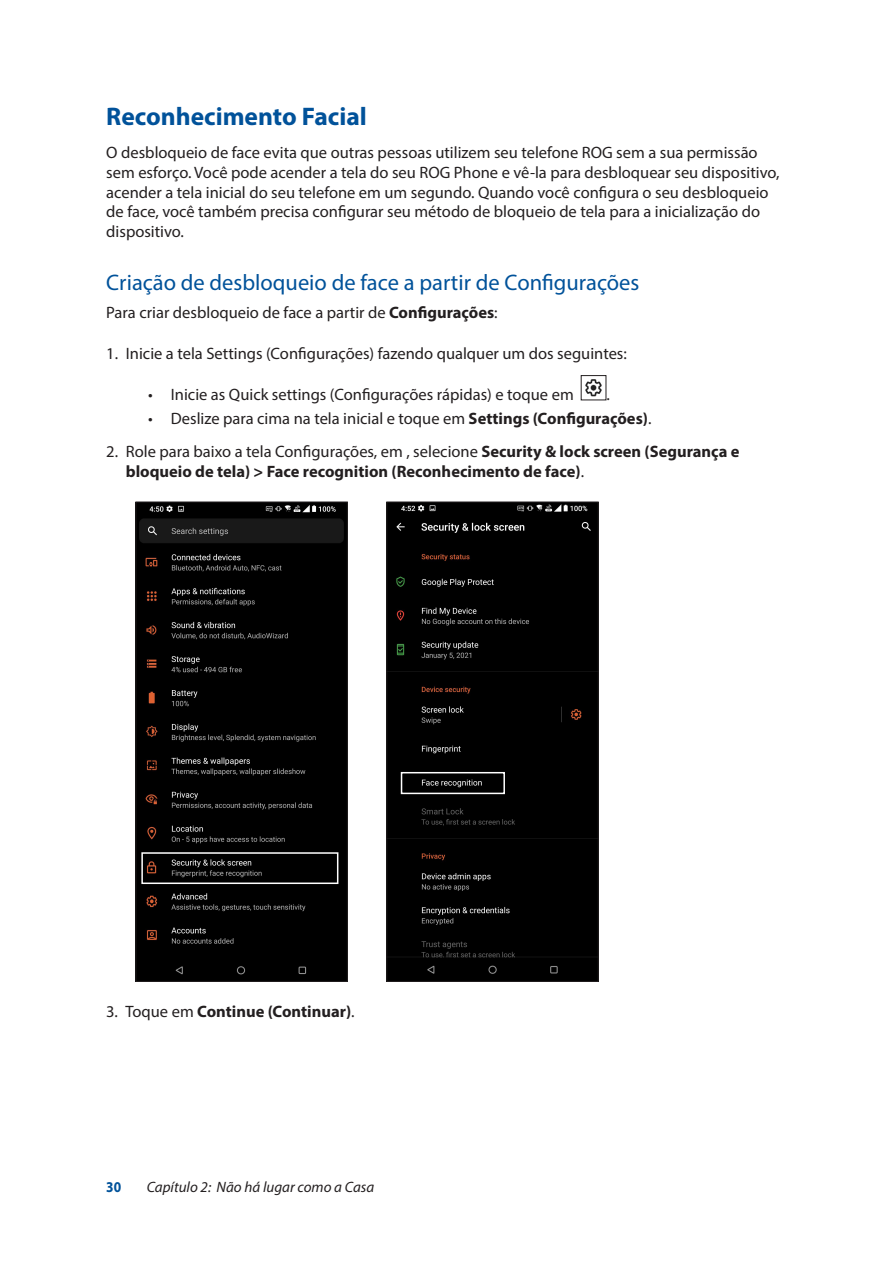
<style>
.page{position:relative;width:893px;height:1263px;background:#fff}
.page>*{position:absolute;margin:0;border:0;box-sizing:border-box;transform-origin:0 0}
.t1{font:700 25.5px "Myriad Pro";color:#01529a}
.t2{font:22.5px "Myriad Pro";color:#01529a}
.t3{font:16.5px/19.8px "Myriad Pro";color:#231f20}
.t4{font:700 16.5px/19.8px "Myriad Pro";color:#231f20}
.t5{font:italic 15px "Myriad Pro";color:#231f20}
.t6{font:700 15px "Myriad Pro";color:#01529a;scale:.9 1}
.s1{font-weight:700}
.s2{font-weight:400}
</style>
<div class="page">
<img style="left:585px;top:379px;width:17px;height:18px">
<div style="left:581px;top:375px;width:25px;height:25px;border:1px solid #231f20"></div>
<img style="left:138px;top:504px;width:208px;height:475px">
<div style="left:136px;top:502px;width:212px;height:479px;border:1px solid #231f20"></div>
<img style="left:389px;top:504px;width:207px;height:475px">
<div style="left:387px;top:502px;width:211px;height:479px;border:1px solid #231f20"></div>
<div style="left:141px;top:852px;width:197px;height:32px;border:2px solid #fff"></div>
<div style="left:401px;top:772px;width:104px;height:22px;border:2px solid #fff"></div>
<h1 class="t1" style="left:106px;top:100px;width:262px">Reconhecimento Facial</h1>
<p class="t3" style="left:106px;top:142px;width:675px">O desbloqueio de face evita que outras pessoas utilizem seu telefone ROG sem a sua permissão sem esforço. Você pode acender a tela do seu ROG Phone e vê-la para desbloquear seu dispositivo, acender a tela inicial do seu telefone em um segundo. Quando você configura o seu desbloqueio de face, você também precisa configurar seu método de bloqueio de tela para a inicialização do dispositivo.</p>
<h2 class="t2" style="left:106px;top:268px;width:535px">Criação de desbloqueio de face a partir de Configurações</h2>
<p class="t3" style="left:106px;top:302px;width:393px">Para criar desbloqueio de face a partir de <span class="s1">Configurações</span>:</p>
<p class="t3" style="left:106px;top:343px;width:522px">1. Inicie a tela Settings (Configurações) fazendo qualquer um dos seguintes:</p>
<p class="t3" style="left:148px;top:385px;width:427px">• Inicie as Quick settings (Configurações rápidas) e toque em</p>
<p class="t3" style="left:606px;top:385px;width:5px">.</p>
<p class="t3" style="left:148px;top:409px;width:505px">• Deslize para cima na tela inicial e toque em <span class="s1">Settings (Configurações)</span>.</p>
<p class="t4" style="left:126px;top:441px;width:615px;text-indent:-20px"><span class="s2">2. Role para baixo a tela Configurações, em , selecione</span> Security &amp; lock screen (Segurança e bloqueio de tela) &gt; Face recognition (Reconhecimento de face)<span class="s2">.</span></p>
<p class="t4" style="left:106px;top:1001px;width:250px"><span class="s2">3. Toque em</span> Continue (Continuar)<span class="s2">.</span></p>
<p class="t6" style="left:106px;top:1177px;width:18px">30</p>
<p class="t5" style="left:147px;top:1178px;width:229px">Capítulo 2: Não há lugar como a Casa</p>
</div>
